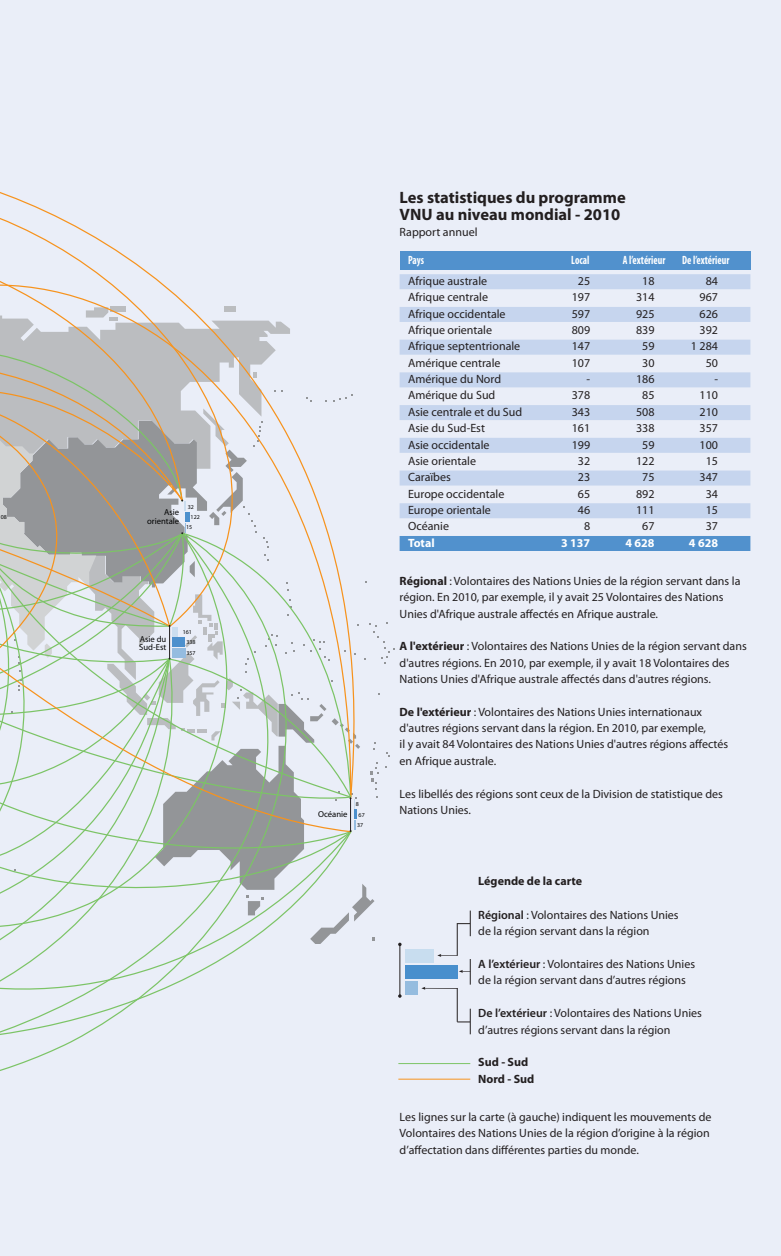
<style>
.page{position:relative;width:781px;height:1256px;background:#fff}
.page>*{position:absolute;margin:0;border:0;box-sizing:border-box;transform-origin:0 0}
.t1{font:700 16.5px/16.4px "Myriad Pro";color:#231f20}
.t2{font:12px/16.4px "Myriad Pro";color:#231f20}
.t3{font:700 condensed 12px "Myriad Pro";color:#fff;scale:.85 1}
.t4{font:700 12px/16.4px "Myriad Pro";color:#231f20}
.t5{font:700 12px "Myriad Pro";color:#fff}
.t6{font:8.7px/8.7px "Myriad Pro";color:#010202}
.t7{font:6px/10.8px "Myriad Pro";color:#020303}
.s1{font-weight:700}
.s2{font-weight:600}
</style>
<div class="page">
<div style="left:0;top:0;width:781px;height:1255px;background:#eaeef8"></div>
<svg style="left:0;top:192px;width:236px;height:115px"></svg>
<svg style="left:0;top:946px;width:243px;height:125px"></svg>
<div style="left:400px;top:274px;width:350px;height:15px;background:#c6d5ee"></div>
<div style="left:400px;top:307px;width:350px;height:15px;background:#c6d5ee"></div>
<div style="left:400px;top:339px;width:350px;height:15px;background:#c6d5ee"></div>
<div style="left:400px;top:372px;width:350px;height:15px;background:#c6d5ee"></div>
<div style="left:400px;top:405px;width:350px;height:15px;background:#c6d5ee"></div>
<div style="left:400px;top:438px;width:350px;height:15px;background:#c6d5ee"></div>
<div style="left:400px;top:470px;width:350px;height:15px;background:#c6d5ee"></div>
<div style="left:400px;top:503px;width:350px;height:15px;background:#c6d5ee"></div>
<div style="left:400px;top:536px;width:350px;height:15px;background:#5191cd"></div>
<div style="left:400px;top:251px;width:350px;height:19px;background:#5191cd"></div>
<div style="left:405px;top:948px;width:29px;height:14px;background:#c8ddef"></div>
<div style="left:405px;top:964px;width:52px;height:14px;background:#488fcd"></div>
<div style="left:405px;top:980px;width:13px;height:14px;background:#95bcdf"></div>
<hr style="left:399px;top:945px;width:1px;height:50px;background:#231f20">
<hr style="left:457px;top:923px;width:1px;height:32px;background:#231f20">
<hr style="left:457px;top:987px;width:1px;height:34px;background:#231f20">
<svg style="left:457px;top:910px;width:14px;height:26px"></svg>
<svg style="left:457px;top:1008px;width:14px;height:26px"></svg>
<svg style="left:421px;top:953px;width:50px;height:36px"></svg>
<svg style="left:0;top:307px;width:402px;height:639px"></svg>
<hr style="left:398px;top:1063px;width:72px;height:1px;background:#7cc466">
<hr style="left:398px;top:1078px;width:72px;height:1px;background:#f7931d">
<p class="t7" style="left:1px;top:511px;width:8px">08</p>
<p class="t7" style="left:188px;top:501px;width:8px">32</p>
<p class="t7" style="left:186px;top:522px;width:8px">15</p>
<p class="t6" style="left:147px;top:508px;width:34px;text-align:right">Asie orientale</p>
<p class="t7" style="left:191px;top:511px;width:11px">122</p>
<p class="t6" style="left:139px;top:634px;width:29px">Asie du<br>Sud-Est</p>
<p class="t7" style="left:186px;top:626px;width:11px;text-indent:-4px">161<br>338<br>357</p>
<p class="t6" style="left:318px;top:809px;width:31px">Océanie</p>
<p class="t7" style="left:359px;top:798px;width:8px;text-indent:-3px">8<br>67</p>
<p class="t7" style="left:357px;top:819px;width:8px">37</p>
<h1 class="t1" style="left:400px;top:191px;width:228px">Les statistiques du programme<br>VNU au niveau mondial - 2010</h1>
<p class="t2" style="left:400px;top:225px;width:79px">Rapport annuel</p>
<p class="t2" style="left:408px;top:274px;width:81px">Afrique australe</p>
<p class="t2" style="left:578px;top:274px;width:14px">25</p>
<p class="t2" style="left:642px;top:274px;width:14px">18</p>
<p class="t2" style="left:706px;top:274px;width:14px">84</p>
<p class="t2" style="left:408px;top:290px;width:81px">Afrique centrale</p>
<p class="t2" style="left:572px;top:290px;width:20px">197</p>
<p class="t2" style="left:636px;top:290px;width:20px">314</p>
<p class="t2" style="left:700px;top:290px;width:20px">967</p>
<p class="t2" style="left:408px;top:306px;width:99px">Afrique occidentale</p>
<p class="t2" style="left:572px;top:306px;width:20px">597</p>
<p class="t2" style="left:636px;top:306px;width:20px">925</p>
<p class="t2" style="left:700px;top:306px;width:20px">626</p>
<p class="t2" style="left:408px;top:323px;width:86px">Afrique orientale</p>
<p class="t2" style="left:572px;top:323px;width:20px">809</p>
<p class="t2" style="left:636px;top:323px;width:20px">839</p>
<p class="t2" style="left:700px;top:323px;width:20px">392</p>
<p class="t2" style="left:408px;top:339px;width:114px">Afrique septentrionale</p>
<p class="t2" style="left:572px;top:339px;width:20px">147</p>
<p class="t2" style="left:642px;top:339px;width:14px">59</p>
<p class="t2" style="left:691px;top:339px;width:29px">1 284</p>
<p class="t2" style="left:408px;top:355px;width:94px">Amérique centrale</p>
<p class="t2" style="left:572px;top:355px;width:20px">107</p>
<p class="t2" style="left:642px;top:355px;width:14px">30</p>
<p class="t2" style="left:706px;top:355px;width:14px">50</p>
<p class="t2" style="left:408px;top:372px;width:95px">Amérique du Nord</p>
<p class="t2" style="left:586px;top:372px;width:5px">-</p>
<p class="t2" style="left:636px;top:372px;width:20px">186</p>
<p class="t2" style="left:714px;top:372px;width:5px">-</p>
<p class="t2" style="left:408px;top:388px;width:89px">Amérique du Sud</p>
<p class="t2" style="left:572px;top:388px;width:20px">378</p>
<p class="t2" style="left:642px;top:388px;width:14px">85</p>
<p class="t2" style="left:700px;top:388px;width:20px">110</p>
<p class="t2" style="left:408px;top:404px;width:116px">Asie centrale et du Sud</p>
<p class="t2" style="left:572px;top:404px;width:20px">343</p>
<p class="t2" style="left:636px;top:404px;width:20px">508</p>
<p class="t2" style="left:700px;top:404px;width:20px">210</p>
<p class="t2" style="left:408px;top:421px;width:78px">Asie du Sud-Est</p>
<p class="t2" style="left:572px;top:421px;width:20px">161</p>
<p class="t2" style="left:636px;top:421px;width:20px">338</p>
<p class="t2" style="left:700px;top:421px;width:20px">357</p>
<p class="t2" style="left:408px;top:437px;width:83px">Asie occidentale</p>
<p class="t2" style="left:572px;top:437px;width:20px">199</p>
<p class="t2" style="left:642px;top:437px;width:14px">59</p>
<p class="t2" style="left:700px;top:437px;width:20px">100</p>
<p class="t2" style="left:408px;top:453px;width:69px">Asie orientale</p>
<p class="t2" style="left:578px;top:453px;width:14px">32</p>
<p class="t2" style="left:636px;top:453px;width:20px">122</p>
<p class="t2" style="left:706px;top:453px;width:14px">15</p>
<p class="t2" style="left:408px;top:470px;width:44px">Caraïbes</p>
<p class="t2" style="left:578px;top:470px;width:14px">23</p>
<p class="t2" style="left:642px;top:470px;width:14px">75</p>
<p class="t2" style="left:700px;top:470px;width:20px">347</p>
<p class="t2" style="left:408px;top:486px;width:98px">Europe occidentale</p>
<p class="t2" style="left:578px;top:486px;width:14px">65</p>
<p class="t2" style="left:636px;top:486px;width:20px">892</p>
<p class="t2" style="left:706px;top:486px;width:14px">34</p>
<p class="t2" style="left:408px;top:503px;width:84px">Europe orientale</p>
<p class="t2" style="left:578px;top:503px;width:14px">46</p>
<p class="t2" style="left:636px;top:503px;width:20px">111</p>
<p class="t2" style="left:706px;top:503px;width:14px">15</p>
<p class="t2" style="left:408px;top:519px;width:42px">Océanie</p>
<p class="t2" style="left:584px;top:519px;width:8px">8</p>
<p class="t2" style="left:642px;top:519px;width:14px">67</p>
<p class="t2" style="left:706px;top:519px;width:14px">37</p>
<p class="t5" style="left:408px;top:538px;width:28px">Total</p>
<p class="t5" style="left:561px;top:538px;width:31px">3 137</p>
<p class="t5" style="left:625px;top:538px;width:31px">4 628</p>
<p class="t5" style="left:689px;top:538px;width:31px">4 628</p>
<p class="t3" style="left:408px;top:253px;width:20px">Pays</p>
<p class="t3" style="left:571px;top:253px;width:23px">Local</p>
<p class="t3" style="left:623px;top:253px;width:51px">A l’extérieur</p>
<p class="t3" style="left:682px;top:253px;width:57px">De l’extérieur</p>
<p class="t2" style="left:400px;top:573px;width:342px"><span class="s1">Régional</span> : Volontaires des Nations Unies de la région servant dans la région. En 2010, par exemple, il y avait 25 Volontaires des Nations<br>Unies d'Afrique australe affectés en Afrique australe.</p>
<p class="t2" style="left:400px;top:639px;width:349px"><span class="s1">A l'extérieur</span> : Volontaires des Nations Unies de la région servant dans d'autres régions. En 2010, par exemple, il y avait 18 Volontaires des<br>Nations Unies d'Afrique australe affectés dans d'autres régions.</p>
<p class="t2" style="left:400px;top:704px;width:330px"><span class="s1">De l'extérieur</span> : Volontaires des Nations Unies internationaux d'autres régions servant dans la région. En 2010, par exemple,<br>il y avait 84 Volontaires des Nations Unies d'autres régions affectés en Afrique australe.</p>
<p class="t2" style="left:400px;top:786px;width:325px">Les libellés des régions sont ceux de la Division de statistique des<br>Nations Unies.</p>
<p class="t4" style="left:478px;top:873px;width:105px">Légende de la carte</p>
<p class="t2" style="left:478px;top:907px;width:202px"><span class="s2">Régional</span> : Volontaires des Nations Unies de la région servant dans la région</p>
<p class="t2" style="left:478px;top:956px;width:218px"><span class="s2">A l’extérieur</span> : Volontaires des Nations Unies de la région servant dans d’autres régions</p>
<p class="t2" style="left:478px;top:1005px;width:225px"><span class="s2">De l’extérieur</span> : Volontaires des Nations Unies d’autres régions servant dans la région</p>
<p class="t4" style="left:478px;top:1054px;width:58px">Sud - Sud<br>Nord - Sud</p>
<p class="t2" style="left:400px;top:1109px;width:313px">Les lignes sur la carte (à gauche) indiquent les mouvements de<br>Volontaires des Nations Unies de la région d’origine à la région d’affectation dans différentes parties du monde.</p>
</div>
